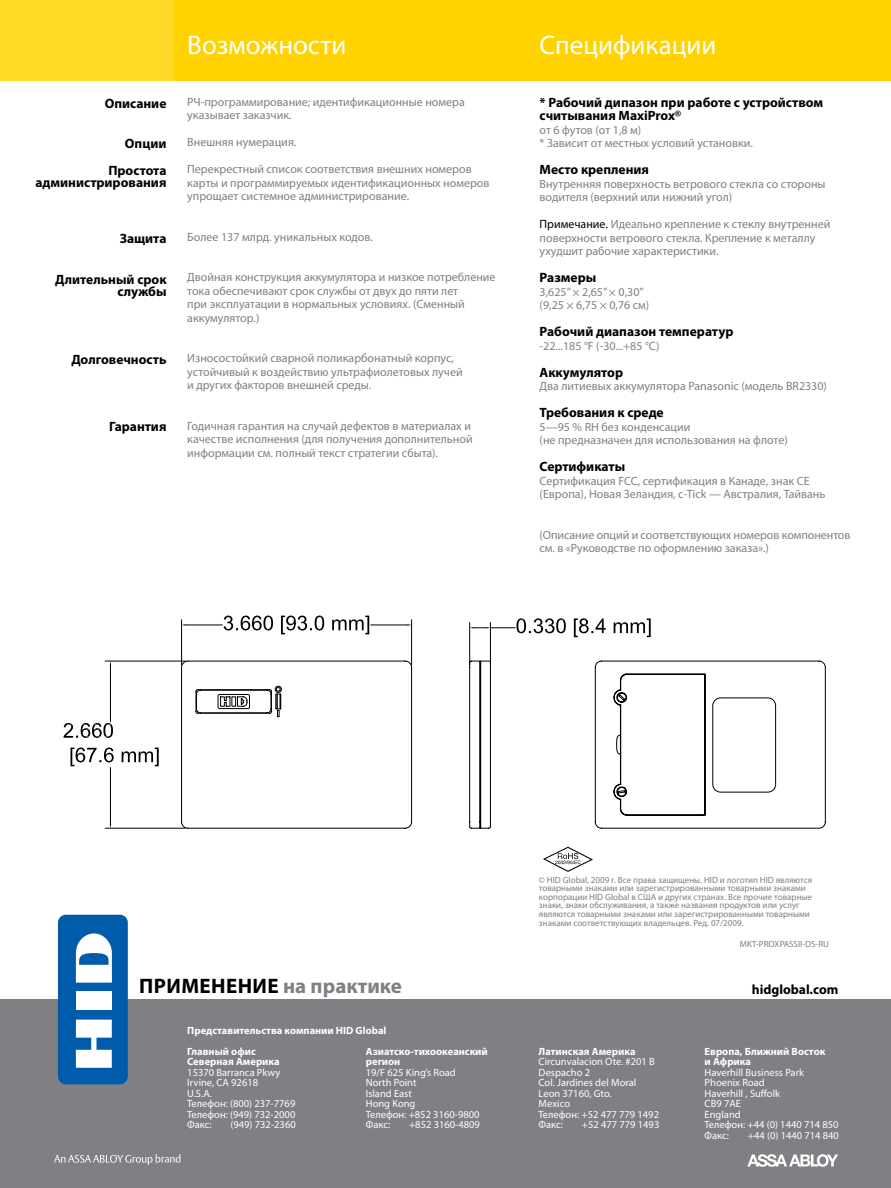
<style>
.page{position:relative;width:891px;height:1188px;background:#fff}
.page>*{position:absolute;margin:0;border:0;box-sizing:border-box;transform-origin:0 0}
.t1{font:27px "Myriad Pro";color:#fff}
.t2{font:700 21px "Myriad Pro";letter-spacing:.02em;color:#000}
.t3{font:700 13.5px/13.5px "Myriad Pro";color:#000;text-align:right}
.t4{font:12px/13.5px "Myriad Pro";color:#7e8083}
.t5{font:10.5px/10.5px "Myriad Pro";color:#fff}
.t6{font:700 10.5px/10.5px "Myriad Pro";color:#fff}
.t7{font:9px/8.6px "Myriad Pro";color:#7e8083}
.s1{color:#000}
.s2{color:#7e8083}
</style>
<div class="page">
<div style="left:0;top:0;width:187px;height:81px;background:#ffd926"></div>
<div style="left:175px;top:0;width:716px;height:81px;background:#ffd200"></div>
<div style="left:0;top:1000px;width:891px;height:188px;background:#7e8083"></div>
<div style="left:58px;top:915px;width:70px;height:169px;background:#005baa;border-radius:8px"></div>
<div style="left:76px;top:992px;width:36px;height:18px;background:#fff"></div>
<svg style="left:76px;top:1020px;width:36px;height:48px"></svg>
<svg style="left:76px;top:933px;width:36px;height:50px"></svg>
<svg style="left:181px;top:661px;width:15px;height:167px"></svg>
<svg style="left:196px;top:661px;width:630px;height:167px"></svg>
<hr style="left:181px;top:620px;width:1px;height:45px;background:#000">
<hr style="left:411px;top:620px;width:1px;height:45px;background:#000">
<hr style="left:186px;top:625px;width:36px;height:1px;background:#000">
<hr style="left:371px;top:625px;width:36px;height:1px;background:#000">
<svg style="left:224px;top:616px;width:49px;height:15px"></svg>
<svg style="left:281px;top:616px;width:44px;height:18px"></svg>
<svg style="left:332px;top:616px;width:37px;height:18px"></svg>
<hr style="left:469px;top:623px;width:1px;height:42px;background:#000">
<hr style="left:490px;top:623px;width:1px;height:42px;background:#000">
<svg style="left:470px;top:618px;width:96px;height:16px"></svg>
<svg style="left:574px;top:618px;width:32px;height:19px"></svg>
<svg style="left:614px;top:618px;width:37px;height:19px"></svg>
<hr style="left:105px;top:828px;width:80px;height:1px;background:#000">
<hr style="left:105px;top:661px;width:80px;height:1px;background:#000">
<hr style="left:110px;top:768px;width:1px;height:56px;background:#000">
<hr style="left:110px;top:665px;width:1px;height:57px;background:#000">
<svg style="left:63px;top:723px;width:50px;height:15px"></svg>
<svg style="left:70px;top:747px;width:44px;height:19px"></svg>
<svg style="left:122px;top:748px;width:37px;height:18px"></svg>
<svg style="left:543px;top:847px;width:50px;height:25px"></svg>
<svg style="left:54px;top:1154px;width:126px;height:11px"></svg>
<svg style="left:747px;top:1154px;width:91px;height:13px"></svg>
<p class="t3" style="left:105px;top:96px;width:63px">Описание</p>
<p class="t3" style="left:108px;top:129px;width:60px;line-height:27.5px">Опции<br>Простота</p>
<p class="t3" style="left:35px;top:176px;width:133px">администрирования</p>
<p class="t3" style="left:120px;top:231px;width:48px">Защита</p>
<p class="t3" style="left:55px;top:273px;width:113px;line-height:12px">Длительный срок службы</p>
<p class="t3" style="left:71px;top:352px;width:97px">Долговечность</p>
<p class="t3" style="left:109px;top:420px;width:59px">Гарантия</p>
<h1 class="t1" style="left:187px;top:28px;width:161px">Возможности</h1>
<p class="t4" style="left:187px;top:95px;width:279px">РЧ-программирование; идентификационные номера указывает заказчик.</p>
<p class="t4" style="left:187px;top:135px;width:111px">Внешняя нумерация.</p>
<p class="t4" style="left:187px;top:162px;width:304px">Перекрестный список соответствия внешних номеров карты и программируемых идентификационных номеров упрощает системное администрирование.</p>
<p class="t4" style="left:187px;top:230px;width:187px">Более 137 млрд. уникальных кодов.</p>
<p class="t4" style="left:187px;top:270px;width:310px">Двойная конструкция аккумулятора и низкое потребление тока обеспечивают срок службы от двух до пяти лет<br>при эксплуатации в нормальных условиях. (Сменный аккумулятор.)</p>
<p class="t4" style="left:187px;top:351px;width:277px">Износостойкий сварной поликарбонатный корпус, устойчивый к воздействию ультрафиолетовых лучей и других факторов внешней среды.</p>
<p class="t4" style="left:187px;top:419px;width:287px">Годичная гарантия на случай дефектов в материалах и качестве исполнения (для получения дополнительной информации см. полный текст стратегии сбыта).</p>
<h1 class="t1" style="left:540px;top:28px;width:178px">Спецификации</h1>
<p class="t3" style="left:540px;top:95px;width:285px;text-align:left">* Рабочий дипазон при работе с устройством считывания MaxiProx<sup>®</sup></p>
<p class="t4" style="left:540px;top:123px;width:215px">от 6 футов (от 1,8 м)<br>* Зависит от местных условий установки.</p>
<p class="t3" style="left:540px;top:163px;width:111px">Место крепления</p>
<p class="t4" style="left:540px;top:177px;width:287px">Внутренняя поверхность ветрового стекла со стороны водителя (верхний или нижний угол)</p>
<p class="t4" style="left:540px;top:217px;width:292px"><span class="s1">Примечание.</span> Идеально крепление к стеклу внутренней поверхности ветрового стекла. Крепление к металлу ухудшит рабочие характеристики.</p>
<p class="t3" style="left:540px;top:271px;width:58px">Размеры</p>
<p class="t4" style="left:540px;top:285px;width:111px">3,625” × 2,65” × 0,30” (9,25 × 6,75 × 0,76 см)</p>
<p class="t3" style="left:540px;top:325px;width:195px">Рабочий диапазон температур</p>
<p class="t4" style="left:540px;top:339px;width:121px">-22...185 °F (-30...+85 °C)</p>
<p class="t3" style="left:540px;top:365px;width:85px">Аккумулятор</p>
<p class="t4" style="left:540px;top:379px;width:289px">Два литиевых аккумулятора Panasonic (модель BR2330)</p>
<p class="t3" style="left:540px;top:406px;width:126px">Требования к среде</p>
<p class="t4" style="left:540px;top:420px;width:250px">5—95 % RH без конденсации<br>(не предназначен для использования на флоте)</p>
<p class="t3" style="left:540px;top:460px;width:87px">Сертификаты</p>
<p class="t4" style="left:540px;top:474px;width:287px">Сертификация FCC, сертификация в Канаде, знак СЕ (Европа), Новая Зеландия, c-Tick — Австралия, Тайвань</p>
<p class="t4" style="left:540px;top:528px;width:312px">(Описание опций и соответствующих номеров компонентов см. в «Руководстве по оформлению заказа».)</p>
<h2 class="t2" style="left:139px;top:972px;width:264px">ПРИМЕНЕНИЕ <span class="s2">на практике</span></h2>
<p class="t6" style="left:187px;top:1019px;width:201px;line-height:21px">Представительства компании HID Global<br>Главный офис</p>
<p class="t6" style="left:187px;top:1056px;width:94px">Северная Америка</p>
<p class="t5" style="left:187px;top:1067px;width:110px">15370 Barranca Pkwy<br>Irvine, CA 92618<br>U.S.A.<br>Телефон: (800) 237-7769<br>Телефон: (949) 732-2000<br>Факс:</p>
<p class="t6" style="left:366px;top:1046px;width:123px">Азиатско-тихоокеанский регион</p>
<p class="t5" style="left:366px;top:1067px;width:115px">19/F 625 King’s Road<br>North Point<br>Island East<br>Hong Kong<br>Телефон: +852 3160-9800<br>Факс:</p>
<p class="t5" style="left:231px;top:1119px;width:67px">(949) 732-2360</p>
<p class="t5" style="left:409px;top:1120px;width:72px">+852 3160-4809</p>
<p class="t7" style="left:539px;top:875px;width:275px">© HID Global, 2009 г. Все права защищены. HID и логотип HID являются товарными знаками или зарегистрированными товарными знаками корпорации HID Global в США и других странах. Все прочие товарные знаки, знаки обслуживания, а также названия продуктов или услуг являются товарными знаками или зарегистрированными товарными знаками соответствующих владельцев. Ред. 07/2009.</p>
<p class="t7" style="left:740px;top:940px;width:91px">MKT-PROXPASSII-DS-RU</p>
<p class="t6" style="left:539px;top:1046px;width:98px">Латинская Америка</p>
<p class="t5" style="left:539px;top:1057px;width:122px">Circunvalacion Ote. #201 B<br>Despacho 2<br>Col. Jardines del Moral<br>Leon 37160, Gto.<br>Mexico<br>Телефон: +52 477 779 1492<br>Факс:</p>
<p class="t5" style="left:582px;top:1120px;width:79px">+52 477 779 1493</p>
<p class="t3" style="left:752px;top:982px;width:88px">hidglobal.com</p>
<p class="t6" style="left:705px;top:1046px;width:122px">Европа, Ближний Восток и Африка</p>
<p class="t5" style="left:705px;top:1067px;width:135px">Haverhill Business Park<br>Phoenix Road<br>Haverhill , Suffolk<br>CB9 7AE<br>England<br>Телефон: +44 (0) 1440 714 850<br>Факс:</p>
<p class="t5" style="left:748px;top:1130px;width:93px">+44 (0) 1440 714 840</p>
</div>
